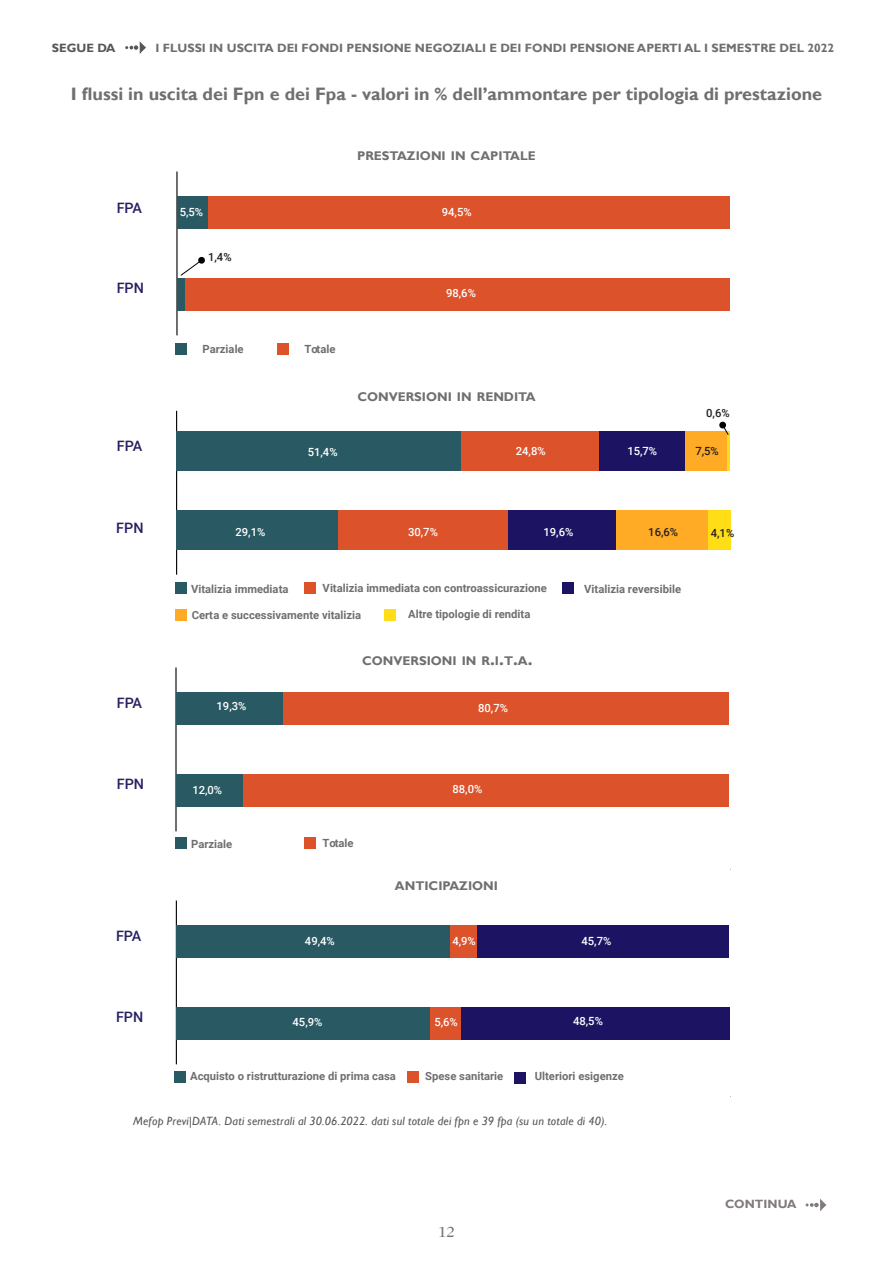
<style>
.page{position:relative;width:893px;height:1263px;background:#fff}
.page>*{position:absolute;margin:0;border:0;box-sizing:border-box;transform-origin:0 0}
.t1{font:700 18px "Gill Sans";color:#706f6f}
.t2{font:15px "Caslon 224 Std";color:#706f6f}
.t3{font:500 14.4px "Roboto";color:#262161}
.t4{font:700 12.6px "Gill Sans";color:#706f6f}
.t5{font:italic 12px "Gill Sans";letter-spacing:.015em;color:#575756}
.t6{font:700 12px "Gill Sans";color:#706f6f}
.t7{font:700 12px "Gill Sans";color:#817a79}
.t8{font:700 12px "Gill Sans";color:#575756}
.t9{font:700 11.25px "Roboto";color:#706f6f}
.t10{font:500 11.25px "Roboto";color:#fff}
.t11{font:500 11.25px "Roboto";color:#241f21}
.s1{font-size:18px}
</style>
<div class="page">
<svg style="left:806px;top:1198px;width:20px;height:13px"></svg>
<svg style="left:125px;top:41px;width:21px;height:13px"></svg>
<div style="left:176px;top:343px;width:11px;height:11px;background:#295963"></div>
<div style="left:278px;top:343px;width:11px;height:11px;background:#db522b"></div>
<div style="left:562px;top:583px;width:11px;height:11px;background:#1c1463"></div>
<div style="left:385px;top:609px;width:11px;height:11px;background:#ffde17"></div>
<div style="left:175px;top:609px;width:12px;height:11px;background:#ffab26"></div>
<div style="left:514px;top:1072px;width:12px;height:11px;background:#1c1463"></div>
<div style="left:175px;top:583px;width:12px;height:11px;background:#295963"></div>
<div style="left:304px;top:583px;width:12px;height:11px;background:#db522b"></div>
<hr style="left:176px;top:171px;width:2px;height:164px;background:#000">
<div style="left:207px;top:196px;width:523px;height:33px;background:#db522b"></div>
<div style="left:185px;top:278px;width:545px;height:33px;background:#db522b"></div>
<div style="left:177px;top:196px;width:30px;height:33px;background:#295963"></div>
<div style="left:177px;top:278px;width:8px;height:33px;background:#295963"></div>
<svg style="left:180px;top:256px;width:25px;height:20px"></svg>
<hr style="left:176px;top:411px;width:1px;height:164px;background:#000">
<hr style="left:727px;top:431px;width:3px;height:40px;background:#ffde17">
<div style="left:708px;top:511px;width:23px;height:39px;background:#ffde17"></div>
<div style="left:685px;top:431px;width:42px;height:40px;background:#ffab26"></div>
<div style="left:616px;top:511px;width:92px;height:39px;background:#ffab26"></div>
<div style="left:598px;top:431px;width:87px;height:40px;background:#1c1463"></div>
<div style="left:508px;top:511px;width:108px;height:39px;background:#1c1463"></div>
<div style="left:461px;top:431px;width:137px;height:40px;background:#db522b"></div>
<div style="left:338px;top:511px;width:170px;height:39px;background:#db522b"></div>
<div style="left:177px;top:431px;width:284px;height:40px;background:#295963"></div>
<div style="left:177px;top:511px;width:161px;height:39px;background:#295963"></div>
<svg style="left:719px;top:421px;width:10px;height:14px"></svg>
<div style="left:175px;top:837px;width:12px;height:11px;background:#295963"></div>
<div style="left:304px;top:837px;width:12px;height:11px;background:#db522b"></div>
<hr style="left:175px;top:667px;width:2px;height:164px;background:#000">
<div style="left:283px;top:692px;width:446px;height:33px;background:#db522b"></div>
<div style="left:242px;top:774px;width:487px;height:33px;background:#db522b"></div>
<div style="left:176px;top:692px;width:107px;height:33px;background:#295963"></div>
<div style="left:176px;top:774px;width:66px;height:33px;background:#295963"></div>
<hr style="left:176px;top:900px;width:1px;height:164px;background:#000">
<div style="left:477px;top:925px;width:252px;height:33px;background:#1c1463"></div>
<div style="left:461px;top:1007px;width:268px;height:33px;background:#1c1463"></div>
<div style="left:449px;top:925px;width:28px;height:33px;background:#db522b"></div>
<div style="left:430px;top:1007px;width:31px;height:33px;background:#db522b"></div>
<div style="left:176px;top:925px;width:273px;height:33px;background:#295963"></div>
<div style="left:176px;top:1007px;width:254px;height:33px;background:#295963"></div>
<div style="left:174px;top:1071px;width:12px;height:11px;background:#295963"></div>
<div style="left:407px;top:1071px;width:11px;height:11px;background:#db522b"></div>
<p class="t8" style="left:52px;top:40px;width:65px">SEGUE DA</p>
<p class="t6" style="left:156px;top:40px;width:680px">I FLUSSI IN USCITA DEI FONDI PENSIONE NEGOZIALI E DEI FONDI PENSIONE APERTI AL I SEMESTRE DEL 2022</p>
<h1 class="t1" style="left:71px;top:83px;width:753px">I flussi in uscita dei Fpn e dei Fpa - valori in % dell’ammontare per tipologia di prestazione</h1>
<p class="t4" style="left:357px;top:148px;width:180px">PRESTAZIONI IN CAPITALE</p>
<p class="t3" style="left:117px;top:198px;width:27px">FPA</p>
<p class="t10" style="left:180px;top:205px;width:25px">5,5%</p>
<p class="t10" style="left:442px;top:205px;width:31px">94,5%</p>
<p class="t11" style="left:208px;top:249px;width:25px">1,4%</p>
<p class="t3" style="left:117px;top:278px;width:29px">FPN</p>
<p class="t10" style="left:446px;top:286px;width:31px">98,6%</p>
<p class="t9" style="left:203px;top:341px;width:43px">Parziale</p>
<p class="t9" style="left:304px;top:341px;width:33px">Totale</p>
<p class="t4" style="left:357px;top:389px;width:180px">CONVERSIONI IN RENDITA</p>
<p class="t11" style="left:706px;top:405px;width:25px">0,6%</p>
<p class="t3" style="left:117px;top:436px;width:27px">FPA</p>
<p class="t10" style="left:308px;top:444px;width:31px">51,4%</p>
<p class="t10" style="left:516px;top:443px;width:31px">24,8%</p>
<p class="t10" style="left:627px;top:443px;width:31px">15,7%</p>
<p class="t11" style="left:695px;top:443px;width:25px">7,5%</p>
<p class="t3" style="left:116px;top:517px;width:29px">FPN</p>
<p class="t10" style="left:235px;top:524px;width:31px">29,1%</p>
<p class="t10" style="left:408px;top:524px;width:31px">30,7%</p>
<p class="t10" style="left:543px;top:524px;width:31px">19,6%</p>
<p class="t11" style="left:648px;top:524px;width:31px">16,6%</p>
<p class="t11" style="left:711px;top:525px;width:25px">4,1%</p>
<p class="t9" style="left:191px;top:581px;width:99px">Vitalizia immediata</p>
<p class="t9" style="left:323px;top:580px;width:226px">Vitalizia immediata con controassicurazione</p>
<p class="t9" style="left:584px;top:581px;width:98px">Vitalizia reversibile</p>
<p class="t9" style="left:192px;top:607px;width:171px">Certa e successivamente vitalizia</p>
<p class="t9" style="left:408px;top:606px;width:124px">Altre tipologie di rendita</p>
<p class="t4" style="left:362px;top:653px;width:172px">CONVERSIONI IN R<span class="s1">.</span>I<span class="s1">.</span>T<span class="s1">.</span>A<span class="s1">.</span></p>
<p class="t3" style="left:117px;top:693px;width:27px">FPA</p>
<p class="t10" style="left:217px;top:698px;width:31px">19,3%</p>
<p class="t10" style="left:478px;top:700px;width:31px">80,7%</p>
<p class="t3" style="left:117px;top:774px;width:29px">FPN</p>
<p class="t10" style="left:192px;top:782px;width:31px">12,0%</p>
<p class="t10" style="left:452px;top:781px;width:31px">88,0%</p>
<p class="t9" style="left:191px;top:836px;width:43px">Parziale</p>
<p class="t9" style="left:323px;top:835px;width:33px">Totale</p>
<p class="t4" style="left:395px;top:878px;width:105px">ANTICIPAZIONI</p>
<p class="t3" style="left:116px;top:926px;width:27px">FPA</p>
<p class="t10" style="left:305px;top:933px;width:31px">49,4%</p>
<p class="t10" style="left:452px;top:933px;width:25px">4,9%</p>
<p class="t10" style="left:581px;top:933px;width:31px">45,7%</p>
<p class="t3" style="left:116px;top:1007px;width:29px">FPN</p>
<p class="t10" style="left:293px;top:1014px;width:31px">45,9%</p>
<p class="t10" style="left:434px;top:1014px;width:25px">5,6%</p>
<p class="t10" style="left:573px;top:1013px;width:31px">48,5%</p>
<p class="t9" style="left:190px;top:1068px;width:207px">Acquisto o ristrutturazione di prima casa</p>
<p class="t9" style="left:425px;top:1068px;width:80px">Spese sanitarie</p>
<p class="t9" style="left:535px;top:1068px;width:91px">Ulteriori esigenze</p>
<p class="t5" style="left:133px;top:1114px;width:475px">Mefop Previ|DATA. Dati semestrali al 30.06.2022. dati sul totale dei fpn e 39 fpa (su un totale di 40).</p>
<h2 class="t2" style="left:438px;top:1224px;width:18px">12</h2>
<p class="t7" style="left:725px;top:1197px;width:73px">CONTINUA</p>
</div>
